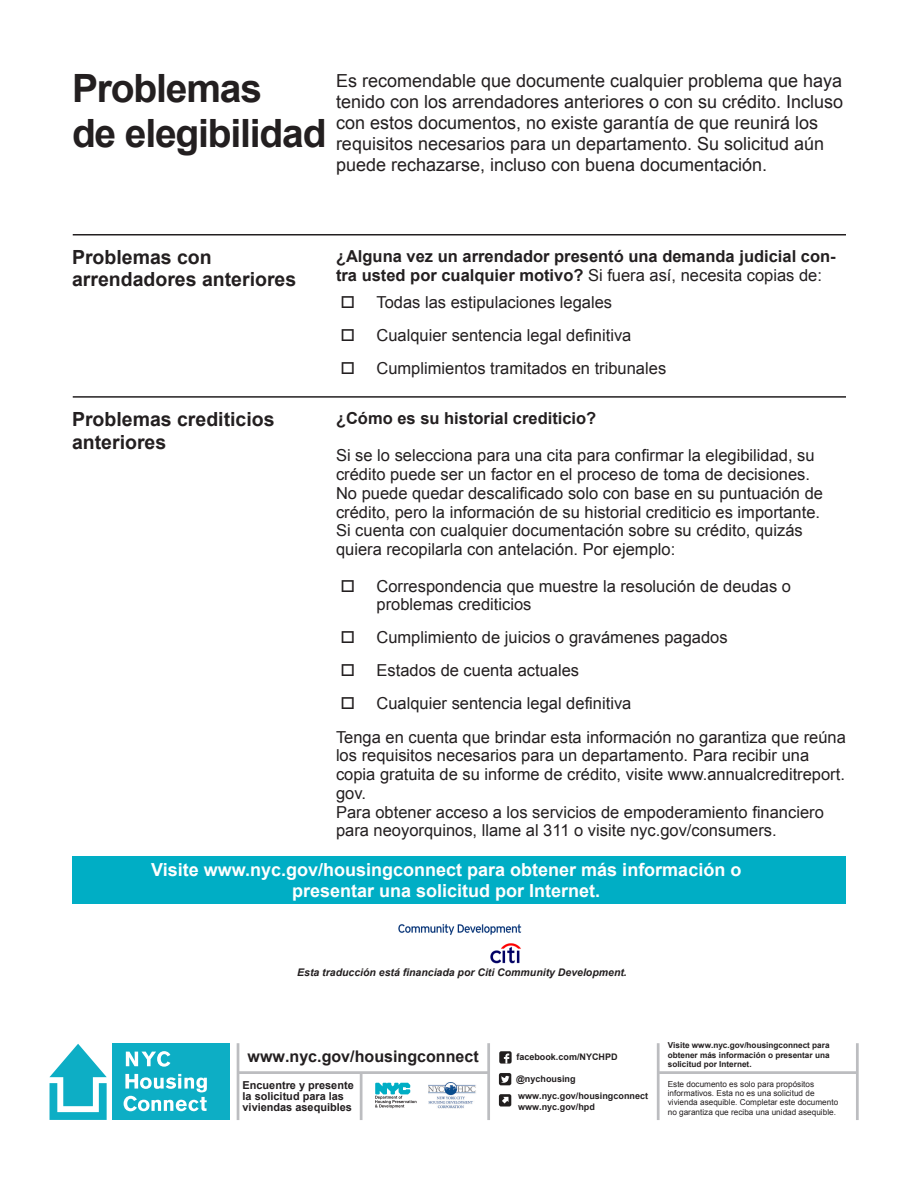
<style>
.page{position:relative;width:918px;height:1188px;background:#fff}
.page>*{position:absolute;margin:0;border:0;box-sizing:border-box;transform-origin:0 0}
.t1{font:700 39px "Arial";letter-spacing:-.03em;color:#231f20}
.t2{font:700 19.5px/22.5px "Arial";color:#231f20}
.Arial_Main_Text{font:18px/21px "Arial";color:#231f20}
.Paragraph_Style_1{font:700 18px/21px "Arial";color:#fff;text-align:center}
.Paragraph_Style_1-2{font:16.5px/18.8px "Arial";color:#231f20}
.Paragraph_Style_1-3{font:700 16.5px/18.8px "Arial";color:#231f20}
.t3{font:700 16.05px "Arial";color:#231f20}
.t4{font:700 10.95px/10.9px "Arial";color:#231f20}
.Paragraph_Style_1-4{font:italic 700 10.5px "Arial";color:#231f20}
.t5{font:700 9px "Arial";color:#231f20}
.t6{font:8.25px/9.3px "Arial";color:#231f20}
.t7{font:700 8.25px/9.3px "Arial";color:#231f20;text-align:justify}
.s1{font-weight:400}
</style>
<div class="page">
<div style="left:73px;top:856px;width:773px;height:48px;background:#00aec5"></div>
<hr style="left:73px;top:234px;width:773px;height:2px;background:#231f20">
<hr style="left:73px;top:396px;width:773px;height:2px;background:#231f20">
<svg style="left:499px;top:1051px;width:13px;height:13px"></svg>
<svg style="left:499px;top:1073px;width:12px;height:12px"></svg>
<svg style="left:499px;top:1094px;width:12px;height:13px"></svg>
<div style="left:113px;top:1043px;width:117px;height:77px;background:#0daec5"></div>
<svg style="left:126px;top:1051px;width:44px;height:16px"></svg>
<svg style="left:124px;top:1074px;width:83px;height:37px"></svg>
<svg style="left:49px;top:1044px;width:58px;height:76px"></svg>
<hr style="left:238px;top:1071px;width:251px;height:3px;background:#bcbdc0">
<hr style="left:659px;top:1071px;width:198px;height:3px;background:#bcbdc0">
<img style="left:428px;top:1082px;width:48px;height:26px">
<svg style="left:375px;top:1083px;width:41px;height:25px"></svg>
<hr style="left:657px;top:1043px;width:3px;height:77px;background:#bcbdc0">
<hr style="left:856px;top:1043px;width:3px;height:77px;background:#bcbdc0">
<hr style="left:237px;top:1043px;width:2px;height:77px;background:#bcbdc0">
<hr style="left:487px;top:1043px;width:3px;height:77px;background:#bcbdc0">
<hr style="left:360px;top:1074px;width:3px;height:46px;background:#bcbdc0">
<img style="left:398px;top:924px;width:124px;height:40px">
<p class="t1" style="left:72px;top:62px;width:192px">Problemas</p>
<p class="t1" style="left:72px;top:107px;width:256px">de elegibilidad</p>
<p class="Arial_Main_Text" style="left:336px;top:70px;width:509px">Es recomendable que documente cualquier problema que haya tenido con los arrendadores anteriores o con su crédito. Incluso con estos documentos, no existe garantía de que reunirá los requisitos necesarios para un departamento. Su solicitud aún puede rechazarse, incluso con buena documentación.</p>
<p class="Paragraph_Style_1-3" style="left:336px;top:247px;width:501px">¿Alguna vez un arrendador presentó una demanda judicial con&shy;tra usted por cualquier motivo? <span class="s1">Si fuera así, necesita copias de:</span></p>
<p class="Paragraph_Style_1-2" style="left:340px;top:293px;width:273px">□ Todas las estipulaciones legales</p>
<p class="Paragraph_Style_1-2" style="left:340px;top:326px;width:292px">□ Cualquier sentencia legal definitiva</p>
<p class="Paragraph_Style_1-2" style="left:340px;top:359px;width:327px">□ Cumplimientos tramitados en tribunales</p>
<p class="Paragraph_Style_1-3" style="left:336px;top:409px;width:262px">¿Cómo es su historial crediticio?</p>
<p class="Paragraph_Style_1-2" style="left:336px;top:446px;width:480px">Si se lo selecciona para una cita para confirmar la elegibilidad, su crédito puede ser un factor en el proceso de toma de decisiones.</p>
<p class="Paragraph_Style_1-2" style="left:336px;top:484px;width:489px">No puede quedar descalificado solo con base en su puntuación de crédito, pero la información de su historial crediticio es importante.<br>Si cuenta con cualquier documentación sobre su crédito, quizás quiera recopilarla con antelación. Por ejemplo:</p>
<p class="Paragraph_Style_1-2" style="left:376px;top:577px;width:416px;line-height:18px;text-indent:-36px">□ Correspondencia que muestre la resolución de deudas o problemas crediticios</p>
<p class="Paragraph_Style_1-2" style="left:340px;top:628px;width:389px">□ Cumplimiento de juicios o gravámenes pagados</p>
<p class="Paragraph_Style_1-2" style="left:340px;top:661px;width:240px">□ Estados de cuenta actuales</p>
<p class="Paragraph_Style_1-2" style="left:340px;top:694px;width:292px">□ Cualquier sentencia legal definitiva</p>
<p class="Paragraph_Style_1-2" style="left:336px;top:728px;width:511px">Tenga en cuenta que brindar esta información no garantiza que reúna los requisitos necesarios para un departamento. Para recibir una copia gratuita de su informe de crédito, visite www.annualcreditreport. gov.</p>
<p class="Paragraph_Style_1-2" style="left:336px;top:803px;width:489px">Para obtener acceso a los servicios de empoderamiento financiero para neoyorquinos, llame al 311 o visite nyc.gov/consumers.</p>
<p class="Paragraph_Style_1" style="left:151px;top:860px;width:592px">Visite www.nyc.gov/housingconnect para obtener más información o presentar una solicitud por Internet.</p>
<p class="t2" style="left:72px;top:246px;width:226px">Problemas con arrendadores anteriores</p>
<p class="t2" style="left:72px;top:409px;width:204px">Problemas crediticios anteriores</p>
<p class="Paragraph_Style_1-4" style="left:297px;top:966px;width:331px">Esta traducción está financiada por Citi Community Development.</p>
<p class="t3" style="left:248px;top:1046px;width:233px">www.nyc.gov/housingconnect</p>
<p class="t4" style="left:243px;top:1080px;width:113px">Encuentre y presente la solicitud para las viviendas asequibles</p>
<p class="t5" style="left:516px;top:1051px;width:103px">facebook.com/NYCHPD</p>
<p class="t5" style="left:516px;top:1073px;width:61px">@nychousing</p>
<p class="t5" style="left:518px;top:1090px;width:131px">www.nyc.gov/housingconnect</p>
<p class="t5" style="left:518px;top:1101px;width:78px">www.nyc.gov/hpd</p>
<p class="t7" style="left:668px;top:1041px;width:163px">Visite www.nyc.gov/housingconnect para obtener más información o presentar una solicitud por Internet.</p>
<p class="t6" style="left:668px;top:1080px;width:172px">Este documento es solo para propósitos informativos. Esta no es una solicitud de vivienda asequible. Completar este documento no garantiza que reciba una unidad asequible.</p>
</div>
